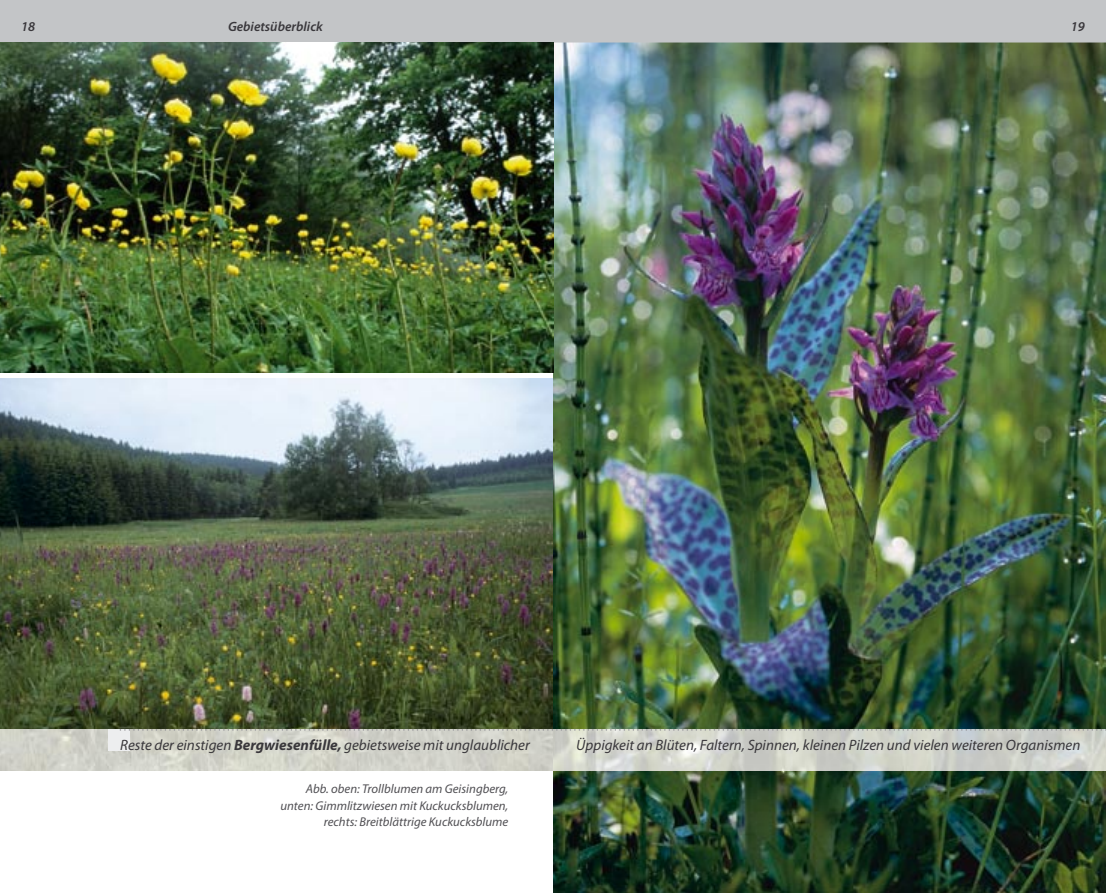
<style>
.page{position:relative;width:1106px;height:893px;background:#fff}
.page>*{position:absolute;margin:0;border:0;box-sizing:border-box;transform-origin:0 0}
.t1{font:italic 15px "Myriad Pro";color:#39373b}
.t2{font:italic 600 13.5px "Myriad Pro";color:#39373b}
.t3{font:italic 12.75px/16.5px "Myriad Pro";color:#504f53;text-align:right}
.s1{font-weight:700}
</style>
<div class="page">
<div style="left:0;top:0;width:553px;height:43px;background:#c3c5c7"></div>
<div style="left:553px;top:0;width:553px;height:43px;background:#c3c5c7"></div>
<img style="left:0;top:378px;width:553px;height:393px">
<img style="left:553px;top:43px;width:553px;height:850px">
<img style="left:553px;top:731px;width:553px;height:40px">
<img style="left:0;top:43px;width:553px;height:329px">
<div style="left:108px;top:729px;width:22px;height:21px;background:#edeeef"></div>
<svg style="left:120px;top:729px;width:986px;height:2px;background:#c6c7c1"></svg>
<p class="t2" style="left:21px;top:19px;width:16px">18</p>
<p class="t2" style="left:228px;top:19px;width:96px">Gebietsüberblick</p>
<p class="t2" style="left:1070px;top:19px;width:16px">19</p>
<p class="t1" style="left:120px;top:737px;width:411px">Reste der einstigen <span class="s1">Bergwiesenfülle,</span> gebietsweise mit unglaublicher</p>
<p class="t1" style="left:576px;top:737px;width:505px">Üppigkeit an Blüten, Faltern, Spinnen, kleinen Pilzen und vielen weiteren Organismen</p>
<p class="t3" style="left:280px;top:781px;width:229px">Abb. oben: Trollblumen am Geisingberg, unten: Gimmlitzwiesen mit Kuckucksblumen, rechts: Breitblättrige Kuckucksblume</p>
</div>
